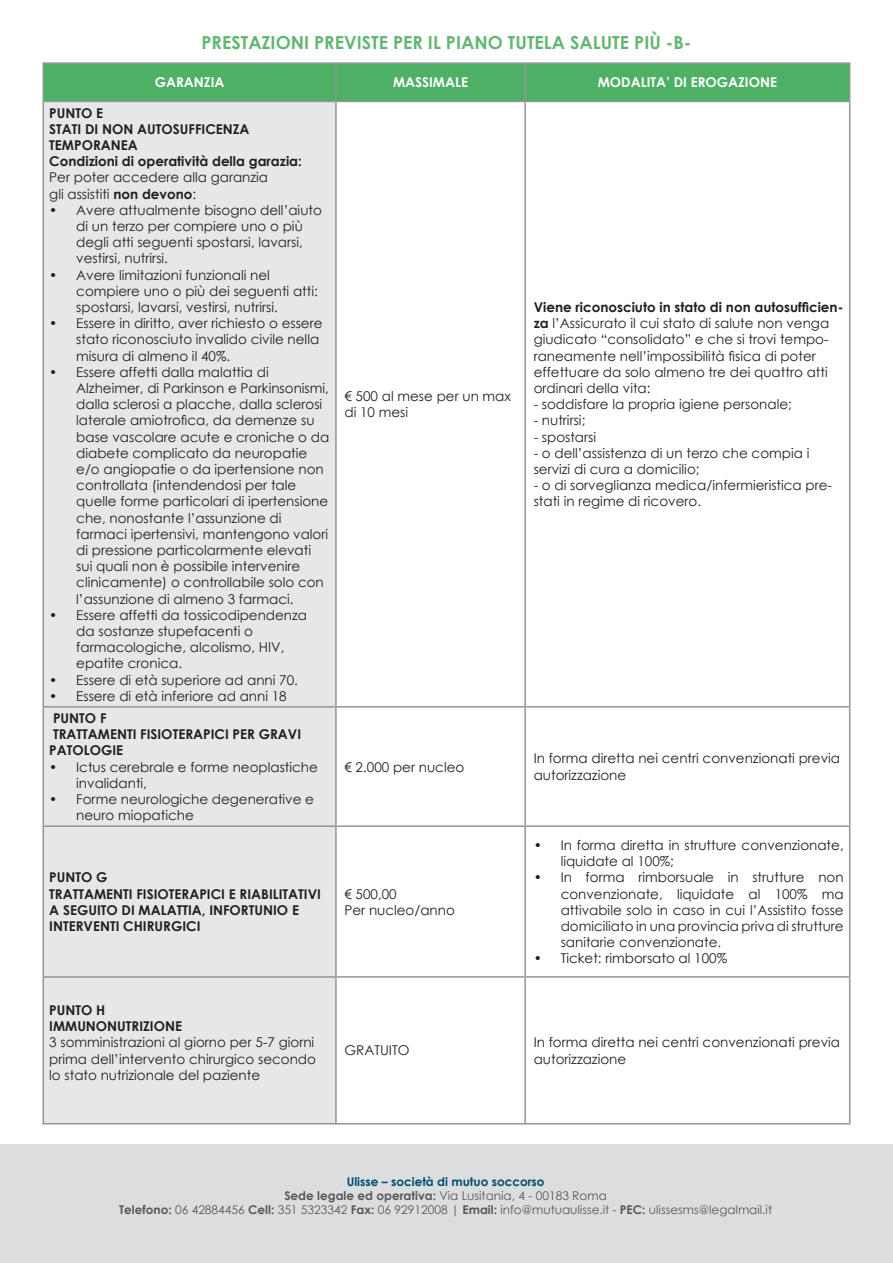
<style>
.page{position:relative;width:893px;height:1263px;background:#fff}
.page>*{position:absolute;margin:0;border:0;box-sizing:border-box;transform-origin:0 0}
.t1{font:700 18px "Century Gothic";color:#63b672}
.t2{font:13.5px/16.2px "Century Gothic";color:#231f20}
.t3{font:700 13.5px/16.2px "Century Gothic";color:#231f20}
.t4{font:700 13.5px "Century Gothic";color:#fff}
.t5{font:12px/14.4px "Century Gothic";color:#57585a;text-align:center}
.s1{font-weight:700}
.s2{font-weight:700;color:#014d72}
</style>
<div class="page">
<div style="left:0;top:1144px;width:893px;height:119px;background:#dcdddf"></div>
<div style="left:44px;top:64px;width:805px;height:37px;background:#4eb065"></div>
<div style="left:44px;top:102px;width:291px;height:1021px;background:#e6e7e9"></div>
<hr style="left:43px;top:62px;width:293px;height:2px;background:#939598">
<hr style="left:43px;top:64px;width:1px;height:37px;background:#939598">
<hr style="left:336px;top:62px;width:189px;height:2px;background:#939598">
<hr style="left:335px;top:64px;width:2px;height:37px;background:#939598">
<hr style="left:525px;top:62px;width:325px;height:2px;background:#939598">
<hr style="left:524px;top:64px;width:2px;height:37px;background:#939598">
<hr style="left:849px;top:64px;width:1px;height:37px;background:#939598">
<hr style="left:43px;top:101px;width:293px;height:1px;background:#939598">
<hr style="left:43px;top:102px;width:1px;height:604px;background:#939598">
<hr style="left:336px;top:101px;width:189px;height:1px;background:#939598">
<hr style="left:335px;top:102px;width:2px;height:604px;background:#939598">
<hr style="left:525px;top:101px;width:325px;height:1px;background:#939598">
<hr style="left:524px;top:102px;width:2px;height:604px;background:#939598">
<hr style="left:849px;top:102px;width:1px;height:604px;background:#939598">
<hr style="left:43px;top:706px;width:293px;height:2px;background:#939598">
<hr style="left:43px;top:708px;width:1px;height:117px;background:#939598">
<hr style="left:336px;top:706px;width:189px;height:2px;background:#939598">
<hr style="left:335px;top:708px;width:2px;height:117px;background:#939598">
<hr style="left:525px;top:706px;width:325px;height:2px;background:#939598">
<hr style="left:524px;top:708px;width:2px;height:117px;background:#939598">
<hr style="left:849px;top:708px;width:1px;height:117px;background:#939598">
<hr style="left:43px;top:825px;width:293px;height:2px;background:#939598">
<hr style="left:43px;top:827px;width:1px;height:149px;background:#939598">
<hr style="left:336px;top:825px;width:189px;height:2px;background:#939598">
<hr style="left:335px;top:827px;width:2px;height:149px;background:#939598">
<hr style="left:525px;top:825px;width:325px;height:2px;background:#939598">
<hr style="left:524px;top:827px;width:2px;height:149px;background:#939598">
<hr style="left:849px;top:827px;width:1px;height:149px;background:#939598">
<hr style="left:43px;top:978px;width:1px;height:145px;background:#939598">
<hr style="left:335px;top:978px;width:2px;height:145px;background:#939598">
<hr style="left:524px;top:978px;width:2px;height:145px;background:#939598">
<hr style="left:849px;top:978px;width:1px;height:145px;background:#939598">
<hr style="left:43px;top:1123px;width:293px;height:1px;background:#939598">
<hr style="left:336px;top:1123px;width:189px;height:1px;background:#939598">
<hr style="left:525px;top:1123px;width:325px;height:1px;background:#939598">
<hr style="left:43px;top:976px;width:293px;height:2px;background:#939598">
<hr style="left:336px;top:976px;width:189px;height:2px;background:#939598">
<hr style="left:525px;top:976px;width:325px;height:2px;background:#939598">
<h1 class="t1" style="left:202px;top:28px;width:491px">PRESTAZIONI PREVISTE PER IL PIANO TUTELA SALUTE PIÙ -B-</h1>
<p class="t4" style="left:155px;top:72px;width:71px">GARANZIA</p>
<p class="t4" style="left:393px;top:72px;width:77px">MASSIMALE</p>
<p class="t4" style="left:598px;top:72px;width:181px">MODALITA’ DI EROGAZIONE</p>
<p class="t3" style="left:49px;top:104px;width:254px">PUNTO E<br>STATI DI NON AUTOSUFFICENZA<br>TEMPORANEA<br>Condizioni di operatività della garazia:</p>
<p class="t2" style="left:49px;top:169px;width:220px">Per poter accedere alla garanzia gli assistiti <span class="s1">non devono</span>:</p>
<p class="t2" style="left:76px;top:202px;width:247px;text-indent:-27px">• Avere attualmente bisogno dell’aiuto di un terzo per compiere uno o più degli atti seguenti spostarsi, lavarsi, vestirsi, nutrirsi.</p>
<p class="t2" style="left:76px;top:266px;width:243px;text-indent:-27px">• Avere limitazioni funzionali nel compiere uno o più dei seguenti atti: spostarsi, lavarsi, vestirsi, nutrirsi.</p>
<p class="t2" style="left:76px;top:315px;width:248px;text-indent:-27px">• Essere in diritto, aver richiesto o essere stato riconosciuto invalido civile nella misura di almeno il 40%.</p>
<p class="t2" style="left:76px;top:364px;width:255px;text-indent:-27px">• Essere affetti dalla malattia di Alzheimer, di Parkinson e Parkinsonismi, dalla sclerosi a placche, dalla sclerosi laterale amiotrofica, da demenze su base vascolare acute e croniche o da diabete complicato da neuropatie e/o angiopatie o da ipertensione non controllata (intendendosi per tale quelle forme particolari di ipertensione che, nonostante l’assunzione di farmaci ipertensivi, mantengono valori di pressione particolarmente elevati sui quali non è possibile intervenire clinicamente) o controllabile solo con l’assunzione di almeno 3 farmaci.</p>
<p class="t2" style="left:76px;top:607px;width:232px;text-indent:-27px">• Essere affetti da tossicodipendenza da sostanze stupefacenti o farmacologiche, alcolismo, HIV, epatite cronica.</p>
<p class="t2" style="left:49px;top:671px;width:250px">• Essere di età superiore ad anni 70.</p>
<p class="t2" style="left:49px;top:688px;width:239px">• Essere di età inferiore ad anni 18</p>
<p class="t2" style="left:534px;top:299px;width:311px"><span class="s1">Viene riconosciuto in stato di non autosufficien&shy;za</span> l’Assicurato il cui stato di salute non venga giudicato “consolidato” e che si trovi tempo&shy;raneamente nell’impossibilità fisica di poter effettuare da solo almeno tre dei quattro atti ordinari della vita:</p>
<p class="t2" style="left:534px;top:396px;width:260px">- soddisfare la propria igiene personale;</p>
<p class="t2" style="left:534px;top:412px;width:53px">- nutrirsi;</p>
<p class="t2" style="left:534px;top:428px;width:64px">- spostarsi</p>
<p class="t2" style="left:534px;top:445px;width:277px">- o dell’assistenza di un terzo che compia i servizi di cura a domicilio;</p>
<p class="t2" style="left:534px;top:477px;width:300px">- o di sorveglianza medica/infermieristica pre&shy;stati in regime di ricovero.</p>
<p class="t2" style="left:344px;top:388px;width:168px">€ 500 al mese per un max di 10 mesi</p>
<p class="t3" style="left:49px;top:709px;width:253px">PUNTO F<br>TRATTAMENTI FISIOTERAPICI PER GRAVI<br>PATOLOGIE</p>
<p class="t2" style="left:76px;top:758px;width:243px;text-indent:-27px">• Ictus cerebrale e forme neoplastiche invalidanti,</p>
<p class="t2" style="left:76px;top:791px;width:239px;text-indent:-27px">• Forme neurologiche degenerative e neuro miopatiche</p>
<p class="t3" style="left:49px;top:869px;width:273px">PUNTO G<br>TRATTAMENTI FISIOTERAPICI E RIABILITATIVI<br>A SEGUITO DI MALATTIA, INFORTUNIO E<br>INTERVENTI CHIRURGICI</p>
<p class="t2" style="left:344px;top:758px;width:121px">€ 2.000 per nucleo</p>
<p class="t2" style="left:534px;top:750px;width:308px">In forma diretta nei centri convenzionati previa autorizzazione</p>
<p class="t2" style="left:344px;top:885px;width:112px">€ 500,00<br>Per nucleo/anno</p>
<p class="t2" style="left:561px;top:837px;width:285px;text-indent:-27px">• In forma diretta in strutture convenzionate, liquidate al 100%;</p>
<p class="t2" style="left:561px;top:869px;width:285px;text-align:justify;text-indent:-27px">• In forma rimborsuale in strutture non convenzionate, liquidate al 100% ma attivabile solo in caso in cui l’Assistito fosse domiciliato in una provincia priva di strutture sanitarie convenzionate.</p>
<p class="t2" style="left:534px;top:950px;width:195px">• Ticket: rimborsato al 100%</p>
<p class="t3" style="left:49px;top:1001px;width:134px">PUNTO H<br>IMMUNONUTRIZIONE</p>
<p class="t2" style="left:49px;top:1034px;width:268px">3 somministrazioni al giorno per 5-7 giorni prima dell’intervento chirurgico secondo lo stato nutrizionale del paziente</p>
<p class="t2" style="left:344px;top:1042px;width:67px">GRATUITO</p>
<p class="t2" style="left:534px;top:1034px;width:308px">In forma diretta nei centri convenzionati previa autorizzazione</p>
<p class="t5" style="left:119px;top:1174px;width:654px"><span class="s2">Ulisse – società di mutuo soccorso<br></span><span class="s1">Sede legale ed operativa:</span> Via Lusitania, 4 - 00183 Roma<br><span class="s1">Telefono:</span> 06 42884456 <span class="s1">Cell:</span> 351 5323342 <span class="s1">Fax:</span> 06 92912008 | <span class="s1">Email:</span> info@mutuaulisse.it - <span class="s1">PEC:</span> ulissesms@legalmail.it</p>
</div>
